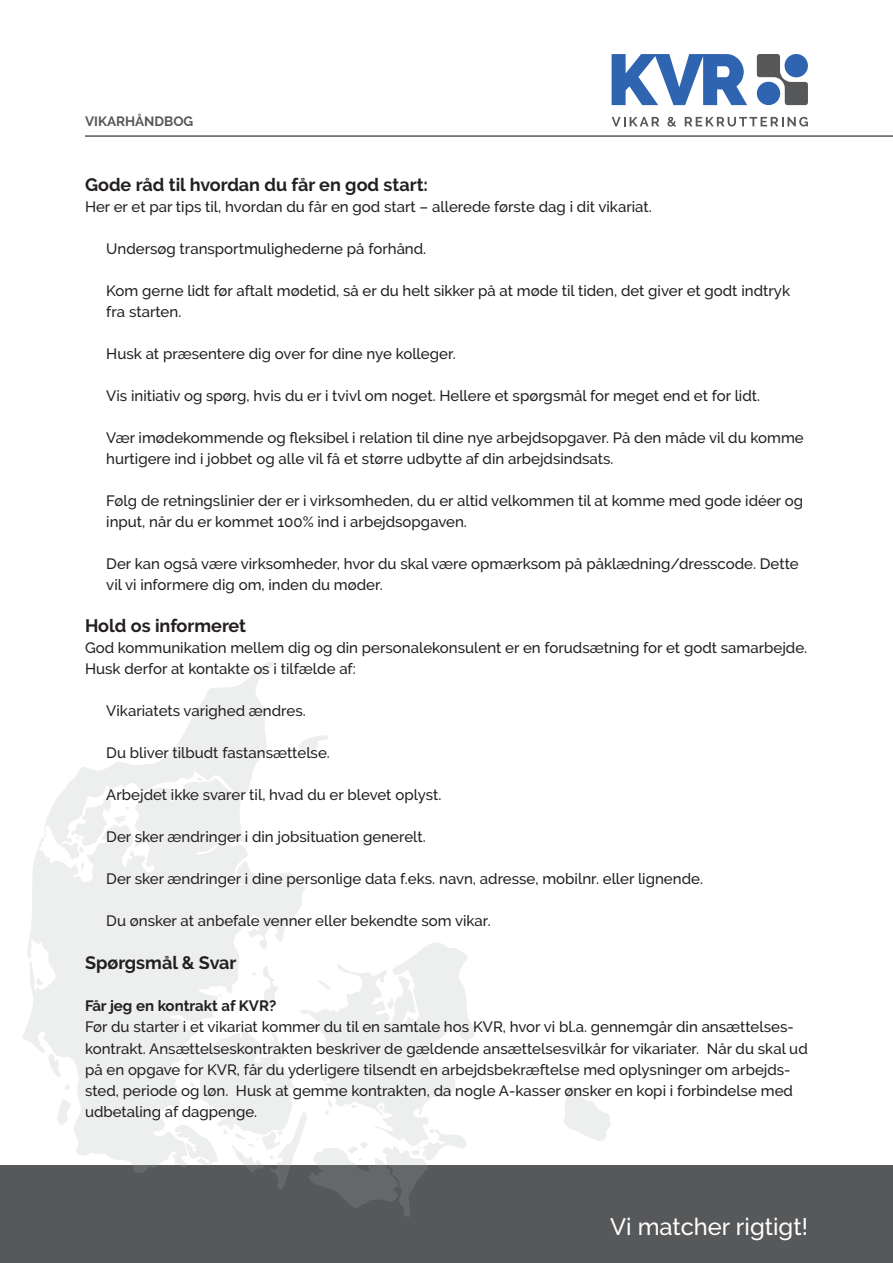
<style>
.page{position:relative;width:893px;height:1263px;background:#fff}
.page>*{position:absolute;margin:0;border:0;box-sizing:border-box;transform-origin:0 0}
.t1{font:500 23.7px "Raleway";color:#fff}
.Overskrifter{font:700 18px "Raleway";color:#231f20}
.Brødtekst{font:500 15px/21px "Raleway";color:#231f20}
.Spørgsmål{font:700 15px "Raleway";color:#231f20}
.t2{font:700 13.5px "Raleway";color:#57585a}
</style>
<div class="page">
<div style="left:0;top:1165px;width:893px;height:98px;background:#57585a"></div>
<svg style="left:612px;top:117px;width:47px;height:9px"></svg>
<svg style="left:667px;top:117px;width:9px;height:10px"></svg>
<svg style="left:685px;top:117px;width:123px;height:9px"></svg>
<svg style="left:612px;top:54px;width:135px;height:51px"></svg>
<svg style="left:757px;top:54px;width:51px;height:51px"></svg>
<svg style="left:564px;top:1087px;width:47px;height:54px"></svg>
<svg style="left:23px;top:837px;width:282px;height:336px;fill:#edeeee"></svg>
<svg style="left:44px;top:662px;width:231px;height:198px"></svg>
<svg style="left:57px;top:1099px;width:14px;height:26px"></svg>
<svg style="left:48px;top:1053px;width:13px;height:25px"></svg>
<svg style="left:360px;top:837px;width:13px;height:10px"></svg>
<svg style="left:35px;top:978px;width:8px;height:7px"></svg>
<svg style="left:65px;top:1084px;width:5px;height:6px"></svg>
<svg style="left:81px;top:862px;width:3px;height:10px"></svg>
<svg style="left:197px;top:777px;width:5px;height:4px"></svg>
<svg style="left:71px;top:797px;width:58px;height:56px"></svg>
<svg style="left:298px;top:735px;width:30px;height:22px"></svg>
<svg style="left:165px;top:941px;width:322px;height:276px"></svg>
<hr style="left:85px;top:135px;width:808px;height:2px;background:#57585a">
<p class="t2" style="left:85px;top:114px;width:110px">VIKARHÅNDBOG</p>
<p class="Overskrifter" style="left:85px;top:174px;width:344px">Gode råd til hvordan du får en god start:</p>
<p class="Brødtekst" style="left:85px;top:196px;width:568px">Her er et par tips til, hvordan du får en god start – allerede første dag i dit vikariat.</p>
<p class="Brødtekst" style="left:106px;top:238px;width:321px">Undersøg transportmulighederne på forhånd.</p>
<p class="Brødtekst" style="left:106px;top:280px;width:685px">Kom gerne lidt før aftalt mødetid, så er du helt sikker på at møde til tiden, det giver et godt indtryk fra starten.</p>
<p class="Brødtekst" style="left:106px;top:343px;width:351px">Husk at præsentere dig over for dine nye kolleger.</p>
<p class="Brødtekst" style="left:106px;top:385px;width:655px">Vis initiativ og spørg, hvis du er i tvivl om noget. Hellere et spørgsmål for meget end et for lidt.</p>
<p class="Brødtekst" style="left:106px;top:427px;width:699px">Vær imødekommende og fleksibel i relation til dine nye arbejdsopgaver. På den måde vil du komme hurtigere ind i jobbet og alle vil få et større udbytte af din arbejdsindsats.</p>
<p class="Brødtekst" style="left:106px;top:490px;width:698px">Følg de retningslinier der er i virksomheden, du er altid velkommen til at komme med gode idéer og input, når du er kommet 100% ind i arbejdsopgaven.</p>
<p class="Brødtekst" style="left:106px;top:553px;width:694px">Der kan også være virksomheder, hvor du skal være opmærksom på påklædning/dresscode. Dette vil vi informere dig om, inden du møder.</p>
<p class="Overskrifter" style="left:85px;top:616px;width:163px">Hold os informeret</p>
<p class="Brødtekst" style="left:85px;top:637px;width:724px">God kommunikation mellem dig og din personalekonsulent er en forudsætning for et godt samarbejde.<br>Husk derfor at kontakte os i tilfælde af:</p>
<p class="Brødtekst" style="left:106px;top:700px;width:201px">Vikariatets varighed ændres.</p>
<p class="Brødtekst" style="left:106px;top:742px;width:225px">Du bliver tilbudt fastansættelse.</p>
<p class="Brødtekst" style="left:106px;top:784px;width:337px">Arbejdet ikke svarer til, hvad du er blevet oplyst.</p>
<p class="Brødtekst" style="left:106px;top:826px;width:321px">Der sker ændringer i din jobsituation generelt.</p>
<p class="Brødtekst" style="left:106px;top:868px;width:598px">Der sker ændringer i dine personlige data f.eks. navn, adresse, mobilnr. eller lignende.</p>
<p class="Brødtekst" style="left:106px;top:910px;width:386px">Du ønsker at anbefale venner eller bekendte som vikar.</p>
<p class="Overskrifter" style="left:85px;top:953px;width:153px">Spørgsmål &amp; Svar</p>
<p class="Spørgsmål" style="left:85px;top:998px;width:193px">Får jeg en kontrakt af KVR?</p>
<p class="Brødtekst" style="left:85px;top:1017px;width:724px">Før du starter i et vikariat kommer du til en samtale hos KVR, hvor vi bl.a. gennemgår din ansættelses&shy;kontrakt. Ansættelseskontrakten beskriver de gældende ansættelsesvilkår for vikariater. Når du skal ud på en opgave for KVR, får du yderligere tilsendt en arbejdsbekræftelse med oplysninger om arbejds&shy;sted, periode og løn. Husk at gemme kontrakten, da nogle A-kasser ønsker en kopi i forbindelse med udbetaling af dagpenge.</p>
<h1 class="t1" style="left:610px;top:1213px;width:199px">Vi matcher rigtigt!</h1>
</div>
